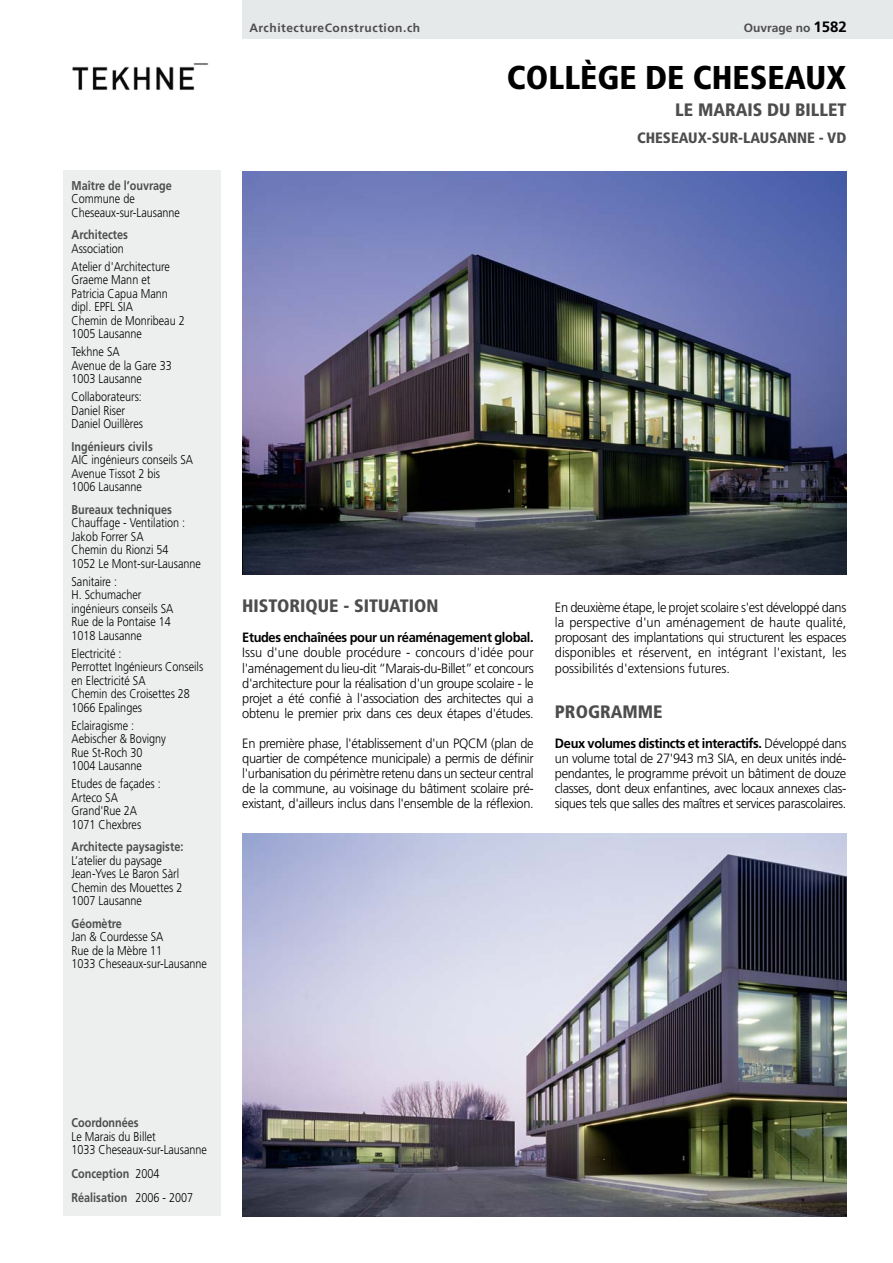
<style>
.page{position:relative;width:893px;height:1263px;background:#fff}
.page>*{position:absolute;margin:0;border:0;box-sizing:border-box;transform-origin:0 0}
.t1{font:900 condensed 33px "Frutiger";color:#000}
.t2{font:900 condensed 18px "Frutiger";color:#4d4d4d}
.t3{font:900 condensed 15px "Frutiger";color:#4d4d4d}
.t4{font:300 13.5px/15.1px "Frutiger";letter-spacing:-.03em;color:#000;text-align:justify;scale:.95 1}
.t5{font:700 13.5px "Frutiger";letter-spacing:-.03em;color:#000;scale:.95 1}
.t6{font:300 12.75px/13.5px "Frutiger";color:#000;scale:.85 1}
.t7{font:700 12.75px/24px "Frutiger";color:#4d4d4d;scale:.85 1}
.t8{font:700 12px "Frutiger";letter-spacing:.045em;color:#4d4d4d}
.t9{font:700 12px "Frutiger";color:#4d4d4d}
.s1{font-size:15px;color:#000}
.s2{font-weight:700}
.s3{font-weight:300;color:#000}
</style>
<div class="page">
<div style="left:63px;top:170px;width:158px;height:1046px;background:#edefef"></div>
<img style="left:242px;top:171px;width:604px;height:404px">
<img style="left:72px;top:63px;width:137px;height:27px">
<div style="left:242px;top:0;width:650px;height:38px;background:#e6e9ea"></div>
<img style="left:242px;top:833px;width:604px;height:383px">
<p class="t7" style="left:71px;top:174px;width:120px">Maître de l’ouvrage</p>
<p class="t6" style="left:71px;top:193px;width:129px">Commune de<br>Cheseaux-sur-Lausanne</p>
<p class="t7" style="left:71px;top:224px;width:68px">Architectes</p>
<p class="t6" style="left:71px;top:240px;width:117px;line-height:18px">Association<br>Atelier d'Architecture</p>
<p class="t6" style="left:71px;top:274px;width:135px">Graeme Mann et<br>Patricia Capua Mann dipl. EPFL SIA<br>Chemin de Monribeau 2<br>1005 Lausanne</p>
<p class="t6" style="left:71px;top:346px;width:119px">Tekhne SA<br>Avenue de la Gare 33<br>1003 Lausanne</p>
<p class="t6" style="left:71px;top:391px;width:86px">Collaborateurs:<br>Daniel Riser<br>Daniel Ouillères</p>
<p class="t7" style="left:71px;top:435px;width:97px">Ingénieurs civils</p>
<p class="t6" style="left:71px;top:454px;width:145px">AIC ingénieurs conseils SA<br>Avenue Tissot 2 bis<br>1006 Lausanne</p>
<p class="t7" style="left:71px;top:498px;width:120px">Bureaux techniques</p>
<p class="t6" style="left:71px;top:517px;width:154px">Chauffage - Ventilation :<br>Jakob Forrer SA<br>Chemin du Rionzi 54<br>1052 Le Mont-sur-Lausanne</p>
<p class="t6" style="left:71px;top:576px;width:121px">Sanitaire :<br>H. Schumacher ingénieurs conseils SA<br>Rue de la Pontaise 14<br>1018 Lausanne</p>
<p class="t6" style="left:71px;top:648px;width:156px">Electricité :<br>Perrottet Ingénieurs Conseils en Electricité SA<br>Chemin des Croisettes 28<br>1066 Epalinges</p>
<p class="t6" style="left:71px;top:720px;width:113px">Eclairagisme :<br>Aebischer &amp; Bovigny<br>Rue St-Roch 30<br>1004 Lausanne</p>
<p class="t6" style="left:71px;top:778px;width:106px">Etudes de façades :<br>Arteco SA<br>Grand'Rue 2A<br>1071 Chexbres</p>
<p class="t7" style="left:71px;top:836px;width:133px">Architecte paysagiste:</p>
<p class="t6" style="left:71px;top:855px;width:132px">L’atelier du paysage<br>Jean-Yves Le Baron Sàrl<br>Chemin des Mouettes 2<br>1007 Lausanne</p>
<p class="t7" style="left:71px;top:912px;width:61px">Géomètre</p>
<p class="t6" style="left:71px;top:931px;width:161px">Jan &amp; Courdesse SA<br>Rue de la Mèbre 11<br>1033 Cheseaux-sur-Lausanne</p>
<p class="t8" style="left:249px;top:23px;width:172px">ArchitectureConstruction.ch</p>
<p class="t9" style="left:743px;top:23px;width:104px">Ouvrage no <span class="s1">1582</span></p>
<h1 class="t1" style="left:507px;top:65px;width:341px">COLLÈGE DE CHESEAUX</h1>
<h2 class="t2" style="left:675px;top:103px;width:173px">LE MARAIS DU BILLET</h2>
<p class="t3" style="left:637px;top:132px;width:211px">CHESEAUX-SUR-LAUSANNE - VD</p>
<h2 class="t2" style="left:242px;top:599px;width:197px">HISTORIQUE - SITUATION</h2>
<p class="t5" style="left:242px;top:632px;width:308px">Etudes enchaînées pour un réaménagement global.</p>
<p class="t4" style="left:242px;top:646px;width:308px">Issu d'une double procédure - concours d'idée pour l'aménagement du lieu-dit “Marais-du-Billet” et concours d'architecture pour la réalisation d'un groupe scolaire - le projet a été confié à l'association des architectes qui a obtenu le premier prix dans ces deux étapes d'études.</p>
<p class="t4" style="left:242px;top:737px;width:308px">En première phase, l'établissement d'un PQCM (plan de quartier de compétence municipale) a permis de définir l'urbanisation du périmètre retenu dans un secteur central de la commune, au voisinage du bâtiment scolaire pré&shy;existant, d'ailleurs inclus dans l'ensemble de la réflexion.</p>
<p class="t4" style="left:555px;top:601px;width:308px">En deuxième étape, le projet scolaire s'est développé dans la perspective d'un aménagement de haute qualité, proposant des implantations qui structurent les espaces disponibles et réservent, en intégrant l'existant, les possibilités d'extensions futures.</p>
<h2 class="t2" style="left:555px;top:704px;width:109px">PROGRAMME</h2>
<p class="t4" style="left:555px;top:737px;width:308px"><span class="s2">Deux volumes distincts et interactifs.</span> Développé dans un volume total de 27'943 m3 SIA, en deux unités indé&shy;pendantes, le programme prévoit un bâtiment de douze classes, dont deux enfantines, avec locaux annexes clas&shy;siques tels que salles des maîtres et services parascolaires.</p>
<p class="t7" style="left:71px;top:1112px;width:81px">Coordonnées</p>
<p class="t6" style="left:71px;top:1131px;width:161px">Le Marais du Billet<br>1033 Cheseaux-sur-Lausanne</p>
<p class="t7" style="left:71px;top:1163px;width:145px">Conception <span class="s3">2004<br></span>Réalisation <span class="s3">2006 - 2007</span></p>
</div>
